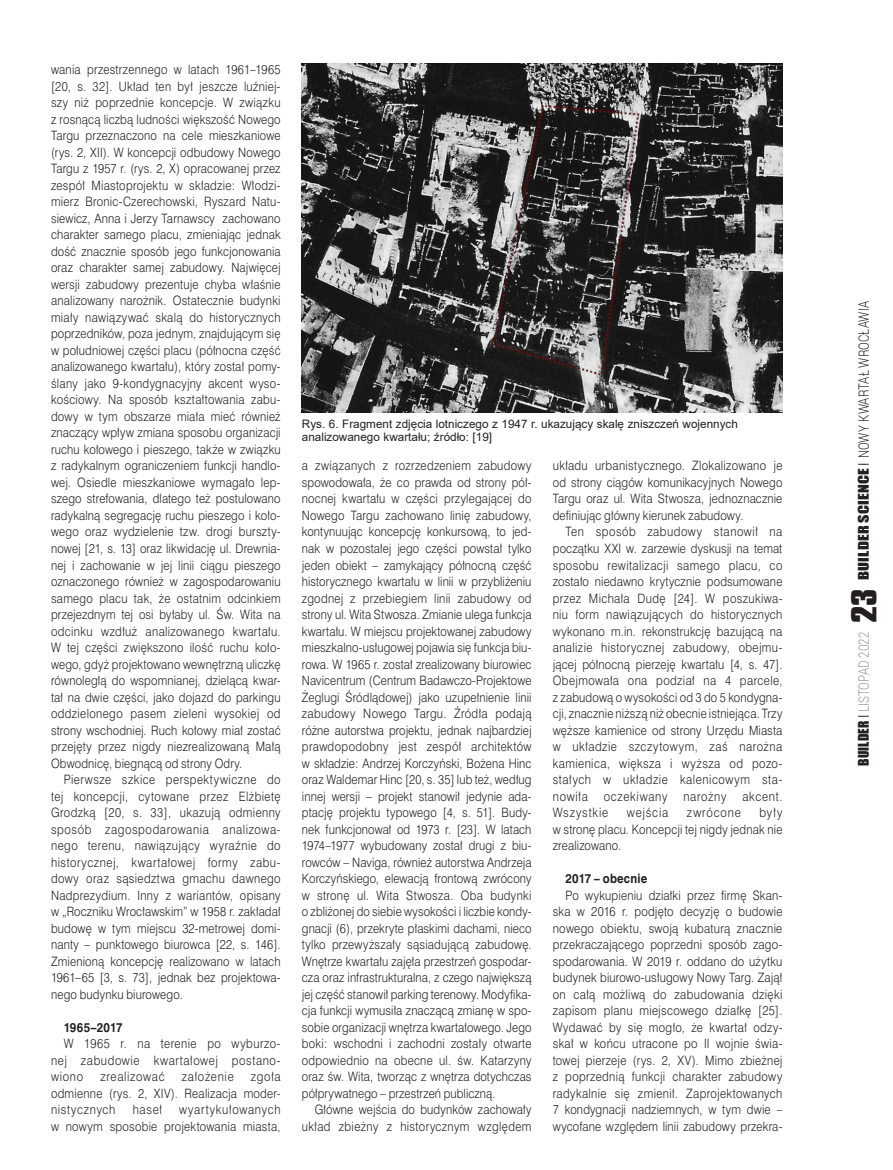
<style>
.page{position:relative;width:893px;height:1170px;background:#fff}
.page>*{position:absolute;margin:0;border:0;box-sizing:border-box;transform-origin:0 0}
.t1{font:300 14.25px "Roboto";letter-spacing:.005em;color:#231f20;scale:.8 1}
.t2{font:300 14.25px "Roboto";letter-spacing:.005em;color:#939598;scale:.8 1}
.tekst_swiss{font:12px/16.5px "Swis 721 Lt PL";letter-spacing:.025em;color:#231f20;text-align:justify;scale:.89 1}
.tekst_swiss-2{font:700 12px "Swis 721 PL";letter-spacing:.015em;color:#231f20;scale:.89 1}
.tekst_swiss-3{font:12px "Swis 721 Lt PL";letter-spacing:.065em;color:#231f20;scale:.89 1}
.tekst_swiss-4{font:12px "Swis 721 Lt PL";letter-spacing:.06em;color:#231f20;scale:.89 1}
.tekst_swiss-5{font:12px "Swis 721 Lt PL";letter-spacing:.075em;color:#231f20;scale:.89 1}
.tekst_swiss-6{font:12px "Swis 721 Lt PL";letter-spacing:.08em;color:#231f20;scale:.89 1}
.Fot_podpis{font:11.7px/13.5px "Arial";color:#231f20}
.s1{font-family:"Impact";font-weight:400;font-size:13.5px}
.s2{font-family:"Swis 721 Lt PL";font-weight:400;font-size:13.5px}
.s3{font-family:"Impact";font-weight:400;font-size:13.5px;color:#231f20}
.s4{font-family:"Swis 721 Lt PL";font-weight:400;font-size:13.5px;color:#231f20}
.s5{font-family:"Compacta PL";font-weight:700;font-size:30px;color:#231f20}
</style>
<div class="page">
<img style="left:302px;top:64px;width:480px;height:348px">
<p class="tekst_swiss" style="left:51px;top:61px;width:260px">wania przestrzennego w latach 1961–1965 [20, s. 32]. Układ ten był jeszcze luźniej&shy;szy niż poprzednie koncepcje. W związku z rosnącą liczbą ludności większość Nowego Targu przeznaczono na cele mieszkaniowe (rys. 2, XII). W koncepcji odbudowy Nowego Targu z 1957 r. (rys. 2, X) opracowanej przez zespół Miastoprojektu w składzie: Włodzi&shy;mierz Bronic-Czerechowski, Ryszard Natu&shy;siewicz, Anna i Jerzy Tarnawscy zachowano charakter samego placu, zmieniając jednak dość znacznie sposób jego funkcjonowania oraz charakter samej zabudowy. Najwięcej wersji zabudowy prezentuje chyba właśnie analizowany narożnik. Ostatecznie budynki miały nawiązywać skalą do historycznych poprzedników, poza jednym, znajdującym się w południowej części placu (północna część analizowanego kwartału), który został pomy&shy;ślany jako 9-kondygnacyjny akcent wyso&shy;kościowy. Na sposób kształtowania zabu&shy;dowy w tym obszarze miała mieć również znaczący wpływ zmiana sposobu organizacji ruchu kołowego i pieszego, także w związku z radykalnym ograniczeniem funkcji handlo&shy;wej. Osiedle mieszkaniowe wymagało lep&shy;szego strefowania, dlatego też postulowano radykalną segregację ruchu pieszego i koło&shy;wego oraz wydzielenie tzw. drogi burszty&shy;nowej [21, s. 13] oraz likwidację ul. Drewnia&shy;nej i zachowanie w jej linii ciągu pieszego oznaczonego również w zagospodarowaniu samego placu tak, że ostatnim odcinkiem przejezdnym tej osi byłaby ul. Św. Wita na odcinku wzdłuż analizowanego kwartału.<br>W tej części zwiększono ilość ruchu koło&shy;wego, gdyż projektowano wewnętrzną uliczkę równoległą do wspomnianej, dzielącą kwar&shy;tał na dwie części, jako dojazd do parkingu oddzielonego pasem zieleni wysokiej od strony wschodniej. Ruch kołowy miał zostać przejęty przez nigdy niezrealizowaną Małą Obwodnicę, biegnącą od strony Odry.</p>
<p class="tekst_swiss" style="left:51px;top:771px;width:260px;text-indent:13px">Pierwsze szkice perspektywiczne do tej koncepcji, cytowane przez Elżbietę Grodzką [20, s. 33], ukazują odmienny sposób zagospodarowania analizowa&shy;nego terenu, nawiązujący wyraźnie do historycznej, kwartałowej formy zabu&shy;dowy oraz sąsiedztwa gmachu dawnego Nadprezydium. Inny z wariantów, opisany w „Roczniku Wrocławskim” w 1958 r. zakładał budowę w tym miejscu 32-metrowej domi&shy;nanty – punktowego biurowca [22, s. 146].<br>Zmienioną koncepcję realizowano w latach 1961–65 [3, s. 73], jednak bez projektowa&shy;nego budynku biurowego.</p>
<p class="tekst_swiss-2" style="left:64px;top:1019px;width:68px">1965–2017</p>
<p class="tekst_swiss" style="left:51px;top:1035px;width:259px;text-indent:13px">W 1965 r. na terenie po wyburzo&shy;nej zabudowie kwartałowej postano&shy;wiono</p>
<p class="tekst_swiss" style="left:51px;top:1068px;width:259px;text-indent:200px">zgoła odmienne (rys. 2, XIV). Realizacja moder&shy;nistycznych</p>
<p class="tekst_swiss-4" style="left:100px;top:1068px;width:74px">zrealizować</p>
<p class="tekst_swiss-3" style="left:182px;top:1068px;width:60px">założenie</p>
<p class="tekst_swiss" style="left:51px;top:1101px;width:259px;text-align:right">wyartykułowanych<br>w nowym sposobie projektowania miasta,</p>
<p class="tekst_swiss" style="left:133px;top:1101px;width:34px">haseł</p>
<p class="Fot_podpis" style="left:302px;top:416px;width:437px">Rys. 6. Fragment zdjęcia lotniczego z 1947 r. ukazujący skalę zniszczeń wojennych analizowanego kwartału; źródło: [19]</p>
<p class="tekst_swiss" style="left:302px;top:457px;width:260px">a związanych z rozrzedzeniem zabudowy spowodowała, że co prawda od strony pół&shy;nocnej kwartału w części przylegającej do Nowego Targu zachowano linię zabudowy, kontynuując koncepcję konkursową, to jed&shy;nak w pozostałej jego części powstał tylko jeden obiekt – zamykający północną część historycznego kwartału w linii w przybliżeniu zgodnej z przebiegiem linii zabudowy od strony ul. Wita Stwosza. Zmianie ulega funkcja kwartału. W miejscu projektowanej zabudowy mieszkalno-usługowej pojawia się funkcja biu&shy;rowa. W 1965 r. został zrealizowany biurowiec Navicentrum (Centrum Badawczo-Projektowe Żeglugi Śródlądowej) jako uzupełnienie linii zabudowy Nowego Targu. Źródła podają różne autorstwa projektu, jednak najbardziej prawdopodobny jest zespół architektów w składzie: Andrzej Korczyński, Bożena Hinc oraz Waldemar Hinc [20, s. 35] lub też, według innej wersji – projekt stanowił jedynie ada&shy;ptację projektu typowego [4, s. 51]. Budy&shy;nek funkcjonował od 1973 r. [23]. W latach 1974–1977 wybudowany został drugi z biu&shy;rowców – Naviga, również autorstwa Andrzeja Korczyńskiego, elewacją frontową zwrócony w stronę ul. Wita Stwosza. Oba budynki o zbliżonej do siebie wysokości i liczbie kondy&shy;gnacji (6), przekryte płaskimi dachami, nieco tylko przewyższały sąsiadującą zabudowę.<br>Wnętrze kwartału zajęła przestrzeń gospodar&shy;cza oraz infrastrukturalna, z czego największą jej część stanowił parking terenowy. Modyfika&shy;cja funkcji wymusiła znaczącą zmianę w spo&shy;sobie organizacji wnętrza kwartałowego. Jego boki: wschodni i zachodni zostały otwarte odpowiednio na obecne ul. św. Katarzyny oraz św. Wita, tworząc z wnętrza dotychczas półprywatnego – przestrzeń publiczną.</p>
<p class="tekst_swiss" style="left:302px;top:1101px;width:260px;text-align:right">Główne wejścia do budynków zachowały układ zbieżny z historycznym względem</p>
<p class="tekst_swiss" style="left:553px;top:457px;width:259px">układu urbanistycznego. Zlokalizowano je od strony ciągów komunikacyjnych Nowego Targu oraz ul. Wita Stwosza, jednoznacznie definiując główny kierunek zabudowy.</p>
<p class="tekst_swiss" style="left:553px;top:523px;width:259px;text-indent:13px">Ten sposób zabudowy stanowił na początku XXI w. zarzewie dyskusji na temat sposobu rewitalizacji samego placu, co zostało niedawno krytycznie podsumowane przez Michała Dudę [24]. W poszukiwa&shy;niu form nawiązujących do historycznych wykonano m.in. rekonstrukcję bazującą na analizie historycznej zabudowy, obejmu&shy;jącej północną pierzeję kwartału [4, s. 47].<br>Obejmowała ona podział na 4 parcele, z zabudową o wysokości od 3 do 5 kondygna&shy;cji, znacznie niższą niż obecnie istniejąca. Trzy węższe kamienice od strony Urzędu Miasta w układzie szczytowym, zaś narożna kamienica, większa i wyższa od pozo&shy;stałych w układzie kalenicowym sta&shy;nowiła</p>
<p class="tekst_swiss-3" style="left:604px;top:788px;width:73px">oczekiwany</p>
<p class="tekst_swiss-4" style="left:683px;top:788px;width:50px">narożny</p>
<p class="tekst_swiss" style="left:742px;top:787px;width:47px">akcent.</p>
<p class="tekst_swiss-5" style="left:553px;top:804px;width:64px">Wszystkie</p>
<p class="tekst_swiss-5" style="left:627px;top:804px;width:48px">wejścia</p>
<p class="tekst_swiss-6" style="left:687px;top:804px;width:62px">zwrócone</p>
<p class="tekst_swiss" style="left:553px;top:804px;width:259px;text-indent:207px">były w stronę placu. Koncepcji tej nigdy jednak nie zrealizowano.</p>
<p class="tekst_swiss-2" style="left:566px;top:870px;width:93px">2017 – obecnie</p>
<p class="tekst_swiss" style="left:553px;top:886px;width:259px;text-indent:13px">Po wykupieniu działki przez firmę Skan&shy;ska w 2016 r. podjęto decyzję o budowie nowego obiektu, swoją kubaturą znacznie przekraczającego poprzedni sposób zago&shy;spodarowania. W 2019 r. oddano do użytku budynek biurowo-usługowy Nowy Targ. Zajął on całą możliwą do zabudowania dzięki zapisom planu miejscowego działkę [25].<br>Wydawać by się mogło, że kwartał odzy&shy;skał w końcu utracone po II wojnie świa&shy;towej pierzeje (rys. 2, XV). Mimo zbieżnej z poprzednią funkcji charakter zabudowy radykalnie się zmienił. Zaprojektowanych 7 kondygnacji nadziemnych, w tym dwie – wycofane względem linii zabudowy przekra-</p>
<p class="t1" style="left:854px;top:580px;width:350px;rotate:-90deg"><span class="s1">BUILDER SCIENCE</span> <span class="s2">I</span> NOWY KWARTAŁ WROCŁAWIA</p>
<p class="t2" style="left:854px;top:765px;width:223px;rotate:-90deg"><span class="s3">BUILDER</span> <span class="s4">I</span> LISTOPAD 2022 <span class="s5">23</span></p>
</div>
